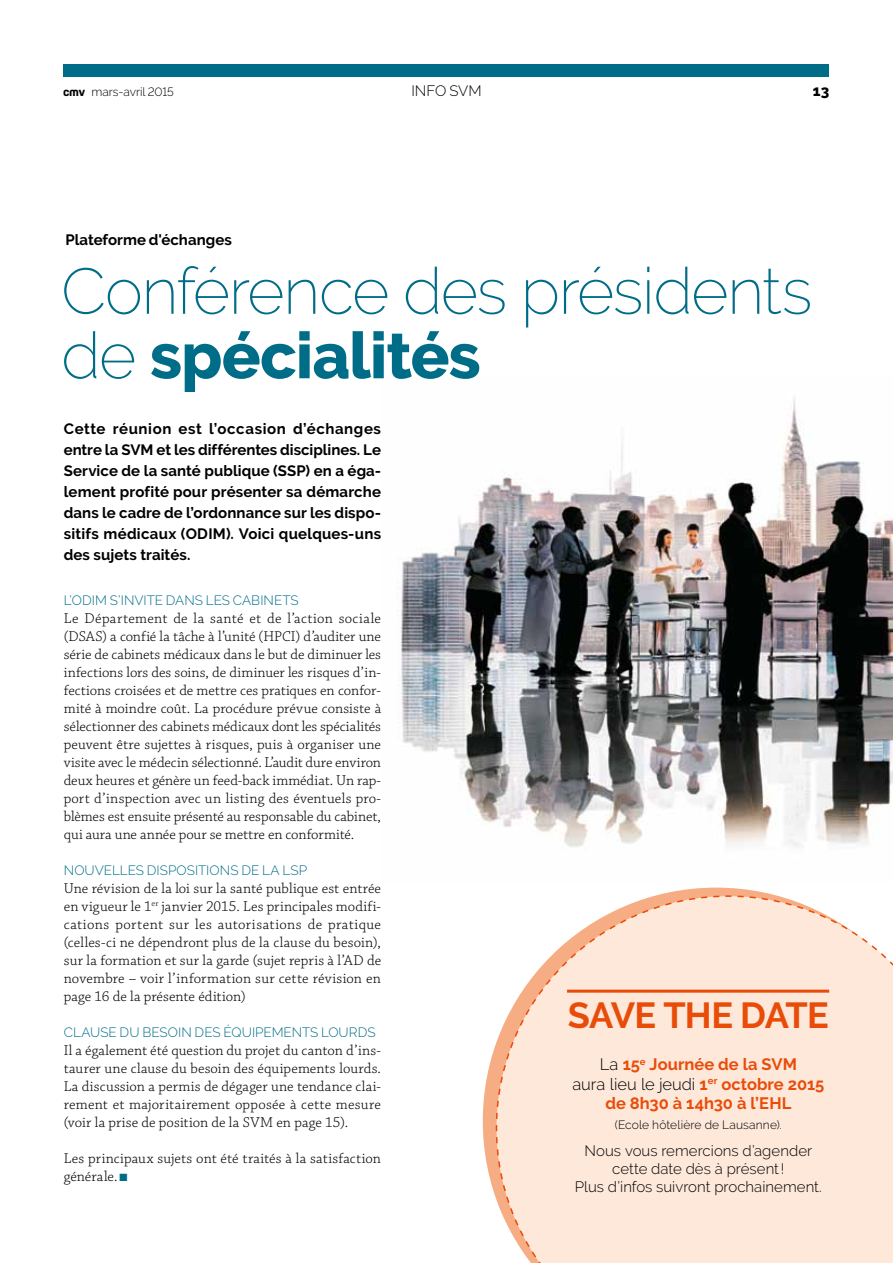
<style>
.page{position:relative;width:893px;height:1263px;background:#fff}
.page>*{position:absolute;margin:0;border:0;box-sizing:border-box;transform-origin:0 0}
.t1{font:200 64.5px/64.5px "Raleway";letter-spacing:-.025em;color:#006d88}
.t2{font:700 36.15px "Raleway";color:#e94c09}
.t3{font:700 16.5px "Raleway";letter-spacing:.005em;color:#e94c09}
.t4{font:300 16.5px "Raleway";color:#000}
.t5{font:300 15px/18px "Chaparral Pro";letter-spacing:.005em;color:#000;text-align:justify}
.t6{font:700 15px/21px "Raleway";letter-spacing:.01em;color:#000;text-align:justify}
.t7{font:300 15px/18px "Raleway";color:#000;text-align:center}
.t8{font:700 15px/21px "Raleway";letter-spacing:.04em;color:#000}
.t9{font:800 15px "Raleway";color:#000}
.t10{font:300 13.5px "Raleway";letter-spacing:.005em;color:#006d88}
.t11{font:300 12px "Raleway";letter-spacing:.01em;color:#000}
.s1{font-family:"Idealista";font-weight:700}
.s2{font-weight:800}
.s3{color:#006d88}
.s4{font-weight:300;color:#000}
.s5{font-weight:700;color:#e94c09}
</style>
<div class="page">
<img style="left:398px;top:398px;width:495px;height:450px">
<svg style="left:483px;top:887px;width:291px;height:309px"></svg>
<svg style="left:495px;top:895px;width:398px;height:368px;background:#fce6d8"></svg>
<hr style="left:567px;top:990px;width:262px;height:3px;background:#e94c09">
<div style="left:64px;top:64px;width:765px;height:13px;background:#006d88"></div>
<p class="t11" style="left:63px;top:85px;width:112px"><span class="s1">cmv</span> mars-avril 2015</p>
<p class="t7" style="left:411px;top:82px;width:15px">Info</p>
<p class="t7" style="left:449px;top:82px;width:34px">SVM</p>
<p class="t9" style="left:813px;top:82px;width:18px">13</p>
<p class="t6" style="left:65px;top:229px;width:168px">Plateforme d'échanges</p>
<h1 class="t1" style="left:61px;top:258px;width:753px">Conférence des présidents de <span class="s2">spécialités</span></h1>
<p class="t8" style="left:64px;top:418px;width:319px">Cette réunion est l’occasion d’échanges entre la SVM</p>
<p class="t6" style="left:64px;top:439px;width:319px;text-indent:93px">et les différentes disciplines. Le Service de la santé publique (SS P) en a éga&shy;lement profité pour présenter sa démarche dans le cadre de l’ordonnance sur les dispo&shy;sitifs médicaux (ODIM</p>
<p class="t6" style="left:226px;top:523px;width:156px">). Voici quelques-uns</p>
<p class="t6" style="left:64px;top:544px;width:128px">des sujets traités.</p>
<p class="t10" style="left:64px;top:592px;width:235px">L’ODI M s’invite dans les cabinets</p>
<p class="t5" style="left:64px;top:610px;width:319px">Le Département de la santé et de l’action sociale (DSAS) a confié la tâche à l’unité (HPCI) d’auditer une série de cabinets médicaux dans le but de diminuer les infections lors des soins, de diminuer les risques d’in&shy;fections croisées et de mettre ces pratiques en confor&shy;mité à moindre coût. La procédure prévue consiste à sélectionner des cabinets médicaux dont les spécialités peuvent être sujettes à risques, puis à organiser une visite avec le médecin sélectionné. L’audit dure environ deux heures et génère un feed-back immédiat. Un rap&shy;port d’inspection avec un listing des éventuels pro&shy;blèmes est ensuite présenté au responsable du cabinet, qui aura une année pour se mettre en conformité.</p>
<p class="t10" style="left:64px;top:862px;width:245px">Nouvelles dispositions de la LSP</p>
<p class="t5" style="left:64px;top:880px;width:319px">Une révision de la loi sur la santé publique est entrée en vigueur le 1<sup>er</sup> janvier 2015. Les principales modifi&shy;cations portent sur les autorisations de pratique (celles-ci ne dépendront plus de la clause du besoin), sur la formation et sur la garde (sujet repris à l’AD de novembre – voir l’information sur cette révision en page 16 de la présente édition)</p>
<p class="t10" style="left:64px;top:1024px;width:312px">Clause du besoin des équipem ents lourds</p>
<p class="t5" style="left:64px;top:1042px;width:319px">Il a également été question du projet du canton d’ins&shy;taurer une clause du besoin des équipements lourds.<br>La discussion a permis de dégager une tendance clai&shy;rement et majoritairement opposée à cette mesure (voir la prise de position de la SVM en page 15).</p>
<p class="t5" style="left:64px;top:1150px;width:319px">Les principaux sujets ont été traités à la satisfaction générale. <span class="s3">■</span></p>
<h2 class="t2" style="left:568px;top:994px;width:120px">SAVE THE</h2>
<h2 class="t2" style="left:740px;top:994px;width:67px">DATE</h2>
<p class="t3" style="left:600px;top:1055px;width:174px"><span class="s4">La</span> 15<sup>e</sup> Journée de la SVM</p>
<p class="t4" style="left:572px;top:1074px;width:253px">aura lieu le jeudi <span class="s5">1</span><sup>er</sup> <span class="s5">octobre 2015</span></p>
<p class="t3" style="left:605px;top:1094px;width:187px">de 8h30 à 14h30 à l’EH L</p>
<p class="t11" style="left:615px;top:1118px;width:168px">(Ecole hôtelière de Lausanne).</p>
<p class="t7" style="left:575px;top:1141px;width:248px">Nous vous remercions d’agender cette date dès à présent!<br>Plus d’infos suivront prochainement.</p>
</div>
